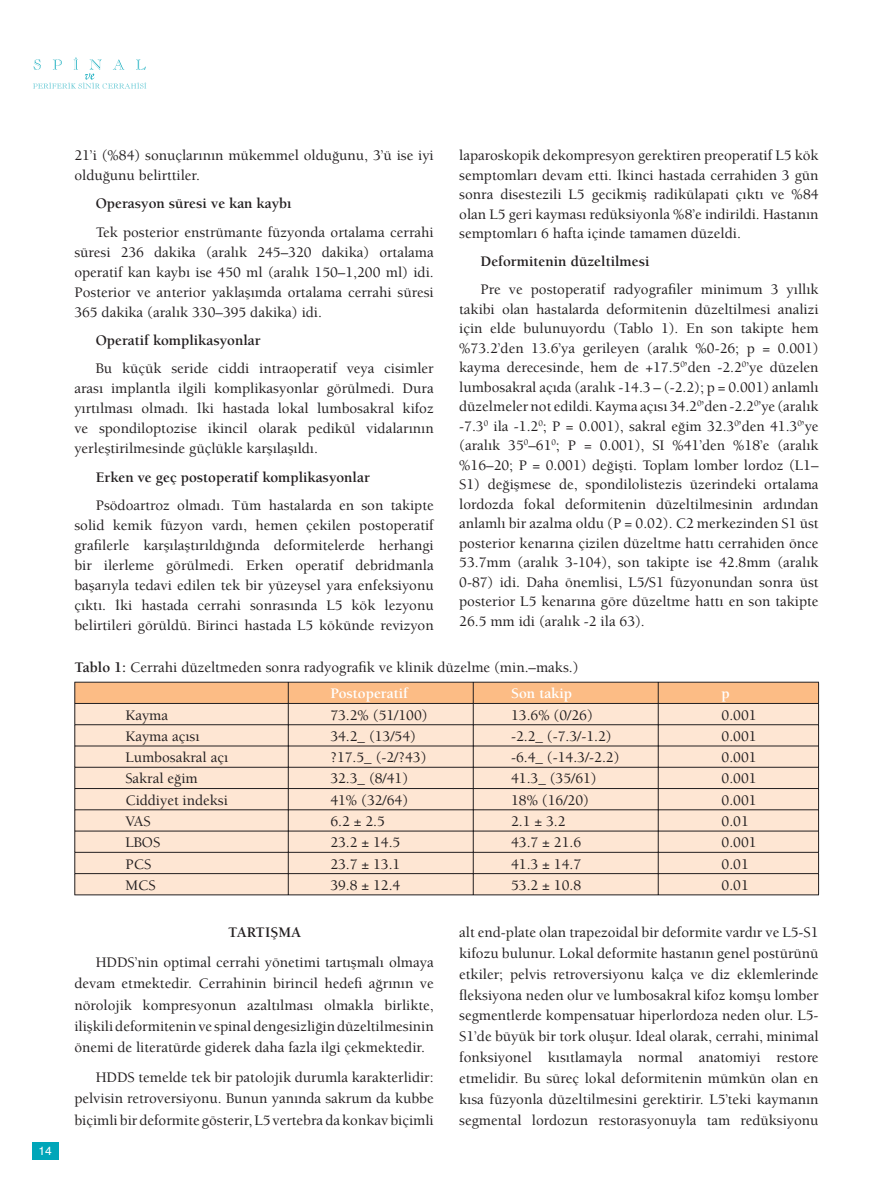
<style>
.page{position:relative;width:893px;height:1191px;background:#fff}
.page>*{position:absolute;margin:0;border:0;box-sizing:border-box;transform-origin:0 0}
.t1{font:500 15px/19.5px "Berkeley";color:#231f20;text-align:justify}
.t2{font:700 15px "Berkeley";color:#231f20}
.t3{font:700 15px "Berkeley";color:#fff}
.t4{font:12px "Helvetica";color:#fff}
.s1{font-weight:700}
</style>
<div class="page">
<svg style="left:33px;top:57px;width:113px;height:32px"></svg>
<div style="left:32px;top:1141px;width:26px;height:18px;background:#00a6b9"></div>
<svg style="left:74px;top:682px;width:745px;height:212px;background:#f2d7c2"></svg>
<hr style="left:74px;top:894px;width:584px;height:1px;background:#231f20">
<hr style="left:658px;top:894px;width:161px;height:1px;background:#231f20">
<p class="t4" style="left:38px;top:1146px;width:15px">14</p>
<p class="t1" style="left:74px;top:147px;width:361px;line-height:20px">21’i (%84) sonuçlarının mükemmel olduğunu, 3’ü ise iyi olduğunu belirttiler.</p>
<p class="t2" style="left:96px;top:198px;width:197px">Operasyon süresi ve kan kaybı</p>
<p class="t1" style="left:74px;top:223px;width:361px;line-height:20px;text-indent:21px">Tek posterior enstrümante füzyonda ortalama cerrahi süresi 236 dakika (aralık 245–320 dakika) ortalama operatif kan kaybı ise 450 ml (aralık 150–1,200 ml) idi.<br>Posterior ve anterior yaklaşımda ortalama cerrahi süresi 365 dakika (aralık 330–395 dakika) idi.</p>
<p class="t2" style="left:96px;top:334px;width:166px">Operatif komplikasyonlar</p>
<p class="t1" style="left:74px;top:360px;width:361px;line-height:20px;text-indent:21px">Bu küçük seride ciddi intraoperatif veya cisimler arası implantla ilgili komplikasyonlar görülmedi. Dura yırtılması olmadı. İki hastada lokal lumbosakral kifoz ve spondiloptozise ikincil olarak pedikül vidalarının yerleştirilmesinde güçlükle karşılaşıldı.</p>
<p class="t2" style="left:96px;top:471px;width:276px">Erken ve geç postoperatif komplikasyonlar</p>
<p class="t1" style="left:74px;top:496px;width:361px;line-height:20px;text-indent:21px">Psödoartroz olmadı. Tüm hastalarda en son takipte solid kemik füzyon vardı, hemen çekilen postoperatif grafilerle karşılaştırıldığında deformitelerde herhangi bir ilerleme görülmedi. Erken operatif debridmanla başarıyla tedavi edilen tek bir yüzeysel yara enfeksiyonu çıktı. İki hastada cerrahi sonrasında L5 kök lezyonu belirtileri görüldü. Birinci hastada L5 kökünde revizyon</p>
<p class="t1" style="left:459px;top:147px;width:361px">laparoskopik dekompresyon gerektiren preoperatif L5 kök semptomları devam etti. İkinci hastada cerrahiden 3 gün sonra disestezili L5 gecikmiş radikülapati çıktı ve %84 olan L5 geri kayması redüksiyonla %8’e indirildi. Hastanın semptomları 6 hafta içinde tamamen düzeldi.</p>
<p class="t2" style="left:480px;top:255px;width:171px">Deformitenin düzeltilmesi</p>
<p class="t1" style="left:459px;top:281px;width:361px;text-indent:21px">Pre ve postoperatif radyografiler minimum 3 yıllık takibi olan hastalarda deformitenin düzeltilmesi analizi için elde bulunuyordu (Tablo 1). En son takipte hem %73.2’den 13.6’ya gerileyen (aralık %0-26; p = 0.001) kayma derecesinde, hem de +17.5<sup>0</sup>’den -2.2<sup>0</sup>’ye düzelen lumbosakral açıda (aralık -14.3 – (-2.2); p = 0.001) anlamlı düzelmeler not edildi. Kayma açısı 34.2<sup>0</sup>’den -2.2<sup>0</sup>’ye (aralık -7.3<sup>0</sup> ila -1.2<sup>0</sup>; P = 0.001), sakral eğim 32.3<sup>0</sup>’den 41.3<sup>0</sup>’ye (aralık 35<sup>0</sup>–61<sup>0</sup>; P = 0.001), SI %41’den %18’e (aralık %16–20; P = 0.001) değişti. Toplam lomber lordoz (L1– S1) değişmese de, spondilolistezis üzerindeki ortalama lordozda fokal deformitenin düzeltilmesinin ardından anlamlı bir azalma oldu (P = 0.02). C2 merkezinden S1 üst posterior kenarına çizilen düzeltme hattı cerrahiden önce 53.7mm (aralık 3-104), son takipte ise 42.8mm (aralık 0-87) idi. Daha önemlisi, L5/S1 füzyonundan sonra üst posterior L5 kenarına göre düzeltme hattı en son takipte 26.5 mm idi (aralık -2 ila 63).</p>
<p class="t1" style="left:74px;top:658px;width:506px"><span class="s1">Tablo 1:</span> Cerrahi düzeltmeden sonra radyografik ve klinik düzelme (min.–maks.)</p>
<p class="t3" style="left:330px;top:687px;width:79px">Postoperatif</p>
<p class="t3" style="left:511px;top:687px;width:62px">Son takip</p>
<p class="t3" style="left:722px;top:687px;width:10px">p</p>
<p class="t1" style="left:125px;top:706px;width:44px">Kayma</p>
<p class="t1" style="left:330px;top:706px;width:99px">73.2% (51/100)</p>
<p class="t1" style="left:511px;top:706px;width:83px">13.6% (0/26)</p>
<p class="t1" style="left:722px;top:706px;width:37px">0.001</p>
<p class="t1" style="left:125px;top:728px;width:76px">Kayma açısı</p>
<p class="t1" style="left:330px;top:728px;width:87px">34.2_ (13/54)</p>
<p class="t1" style="left:511px;top:728px;width:102px">-2.2_ (-7.3/-1.2)</p>
<p class="t1" style="left:722px;top:728px;width:37px">0.001</p>
<p class="t1" style="left:125px;top:749px;width:104px">Lumbosakral açı</p>
<p class="t1" style="left:330px;top:749px;width:98px">?17.5_ (-2/?43)</p>
<p class="t1" style="left:511px;top:749px;width:110px">-6.4_ (-14.3/-2.2)</p>
<p class="t1" style="left:722px;top:749px;width:37px">0.001</p>
<p class="t1" style="left:125px;top:770px;width:74px">Sakral eğim</p>
<p class="t1" style="left:330px;top:770px;width:79px">32.3_ (8/41)</p>
<p class="t1" style="left:511px;top:770px;width:87px">41.3_ (35/61)</p>
<p class="t1" style="left:722px;top:770px;width:37px">0.001</p>
<p class="t1" style="left:125px;top:791px;width:104px">Ciddiyet indeksi</p>
<p class="t1" style="left:330px;top:791px;width:79px">41% (32/64)</p>
<p class="t1" style="left:511px;top:791px;width:79px">18% (16/20)</p>
<p class="t1" style="left:722px;top:791px;width:37px">0.001</p>
<p class="t1" style="left:125px;top:813px;width:27px">VAS</p>
<p class="t1" style="left:330px;top:813px;width:56px">6.2 ± 2.5</p>
<p class="t1" style="left:511px;top:813px;width:56px">2.1 ± 3.2</p>
<p class="t1" style="left:722px;top:813px;width:29px">0.01</p>
<p class="t1" style="left:125px;top:834px;width:36px">LBOS</p>
<p class="t1" style="left:330px;top:834px;width:72px">23.2 ± 14.5</p>
<p class="t1" style="left:511px;top:834px;width:72px">43.7 ± 21.6</p>
<p class="t1" style="left:722px;top:834px;width:37px">0.001</p>
<p class="t1" style="left:125px;top:855px;width:27px">PCS</p>
<p class="t1" style="left:330px;top:855px;width:72px">23.7 ± 13.1</p>
<p class="t1" style="left:511px;top:855px;width:72px">41.3 ± 14.7</p>
<p class="t1" style="left:722px;top:855px;width:29px">0.01</p>
<p class="t1" style="left:125px;top:876px;width:32px">MCS</p>
<p class="t1" style="left:330px;top:876px;width:72px">39.8 ± 12.4</p>
<p class="t1" style="left:511px;top:876px;width:72px">53.2 ± 10.8</p>
<p class="t1" style="left:722px;top:876px;width:29px">0.01</p>
<p class="t2" style="left:228px;top:926px;width:74px">TARTIŞMA</p>
<p class="t1" style="left:74px;top:953px;width:361px;line-height:21.3px;text-indent:21px">HDDS’nin optimal cerrahi yönetimi tartışmalı olmaya devam etmektedir. Cerrahinin birincil hedefi ağrının ve nörolojik kompresyonun azaltılması olmakla birlikte, ilişkili deformitenin ve spinal dengesizliğin düzeltilmesinin önemi de literatürde giderek daha fazla ilgi çekmektedir.</p>
<p class="t1" style="left:74px;top:1068px;width:361px;line-height:21.3px;text-indent:21px">HDDS temelde tek bir patolojik durumla karakterlidir: pelvisin retroversiyonu. Bunun yanında sakrum da kubbe biçimli bir deformite gösterir, L5 vertebra da konkav biçimli</p>
<p class="t1" style="left:459px;top:923px;width:361px;line-height:20.9px">alt end-plate olan trapezoidal bir deformite vardır ve L5-S1 kifozu bulunur. Lokal deformite hastanın genel postürünü etkiler; pelvis retroversiyonu kalça ve diz eklemlerinde fleksiyona neden olur ve lumbosakral kifoz komşu lomber segmentlerde kompensatuar hiperlordoza neden olur. L5- S1’de büyük bir tork oluşur. İdeal olarak, cerrahi, minimal fonksiyonel kısıtlamayla normal anatomiyi restore etmelidir. Bu süreç lokal deformitenin mümkün olan en kısa füzyonla düzeltilmesini gerektirir. L5’teki kaymanın segmental lordozun restorasyonuyla tam redüksiyonu</p>
</div>
